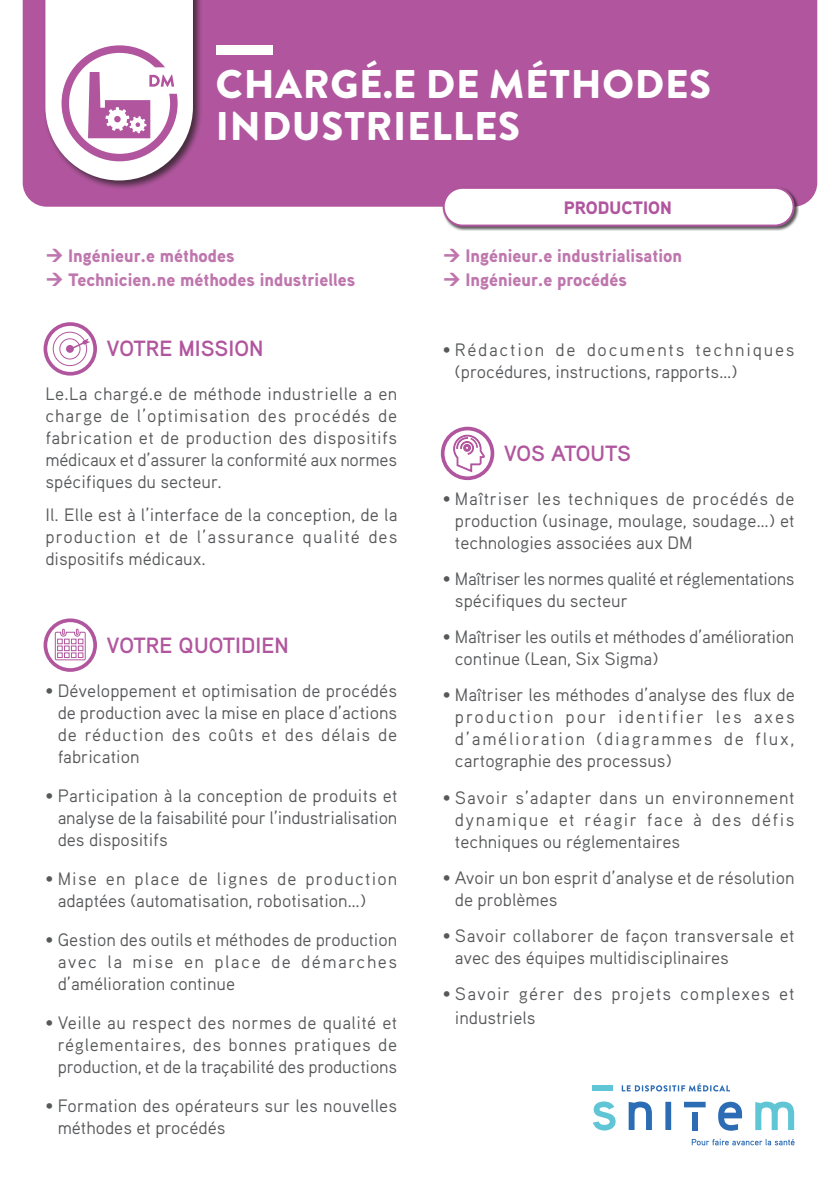
<style>
.page{position:relative;width:840px;height:1191px;background:#fff}
.page>*{position:absolute;margin:0;border:0;box-sizing:border-box;transform-origin:0 0}
.TITRE{font:900 40px/42px "Brandon Grotesque";letter-spacing:.02em;color:#fff}
.Intertitre{font:700 22px "Aaux Pro";color:#b1569e}
.Intertitre-2{font:700 22px "Aaux Pro";letter-spacing:-.02em;color:#b1569e}
.Texte_courant{font:18px/22px "Aaux Pro";color:#57585a;text-align:justify}
.Texte_courant-2{font:900 18px "Aaux Pro";color:#be76ad}
.Texte_courant-3{font:18px/22px "Aaux Pro";letter-spacing:-.02em;color:#57585a}
.Texte_courant-4{font:18px/24px "Aaux Pro";letter-spacing:.06em;color:#57585a}
.Texte_courant-5{font:900 18px "Aaux Pro";color:#b1569e}
</style>
<div class="page">
<div style="left:23px;top:0;width:793px;height:207px;background:#b1569e"></div>
<div style="left:43px;top:0;width:160px;height:190px;background:#231f20;opacity:.75"></div>
<div style="left:592px;top:1085px;width:20px;height:5px;background:#60c6d5"></div>
<svg style="left:628px;top:1101px;width:113px;height:29px"></svg>
<svg style="left:621px;top:1083px;width:108px;height:8px"></svg>
<svg style="left:593px;top:1101px;width:22px;height:29px"></svg>
<svg style="left:755px;top:1101px;width:38px;height:29px"></svg>
<div style="left:691px;top:1112px;width:6px;height:18px;background:#2c6cb4"></div>
<svg style="left:691px;top:1138px;width:103px;height:7px"></svg>
<div style="left:442px;top:186px;width:356px;height:45px;background:#231f20;opacity:.75"></div>
<div style="left:443px;top:188px;width:350px;height:37px;background:#fff;border-radius:19px"></div>
<div style="left:442px;top:187px;width:352px;height:39px;border:2px solid #b1569e;border-radius:19px"></div>
<svg style="left:45px;top:0;width:148px;height:180px"></svg>
<div style="left:215px;top:45px;width:57px;height:10px;background:#fff"></div>
<div style="left:44px;top:322px;width:53px;height:53px;border:4px solid #b1569e;border-radius:50%"></div>
<div style="left:53px;top:332px;width:34px;height:34px;border:1px solid #b1569e;border-radius:50%"></div>
<div style="left:59px;top:338px;width:21px;height:21px;border:1px solid #b1569e;border-radius:50%"></div>
<div style="left:66px;top:345px;width:8px;height:8px;background:#b1569e;border-radius:50%"></div>
<svg style="left:71px;top:338px;width:19px;height:11px"></svg>
<div style="left:44px;top:618px;width:53px;height:54px;border:4px solid #b1569e;border-radius:50%"></div>
<svg style="left:54px;top:628px;width:32px;height:33px"></svg>
<div style="left:440px;top:427px;width:54px;height:53px;border:4px solid #b1569e;border-radius:50%"></div>
<svg style="left:452px;top:434px;width:33px;height:47px"></svg>
<p class="TITRE" style="left:216px;top:64px;width:496px">CHARGÉ.E DE MÉTHODES<br>INDUSTRIELLES</p>
<p class="Texte_courant-2" style="left:68px;top:244px;width:168px">Ingénieur.e méthodes</p>
<p class="Texte_courant-2" style="left:68px;top:268px;width:288px">Technicien.ne méthodes industrielles</p>
<p class="Intertitre" style="left:106px;top:334px;width:158px">VOTRE MISSION</p>
<p class="Texte_courant" style="left:45px;top:382px;width:353px">Le.La chargé.e de méthode industrielle a en charge de l’optimisation des procédés de fabrication et de production des dispositifs médicaux et d’assurer la conformité aux normes spécifiques du secteur.</p>
<p class="Texte_courant" style="left:45px;top:503px;width:353px">Il. Elle est à l’interface de la conception, de la production et de l’assurance qualité des dispositifs médicaux.</p>
<p class="Intertitre" style="left:106px;top:631px;width:184px">VOTRE QUOTIDIEN</p>
<p class="Texte_courant" style="left:58px;top:679px;width:341px;text-indent:-12px">• Développement et optimisation de procédés de production avec la mise en place d’actions de réduction des coûts et des délais de fabrication</p>
<p class="Texte_courant" style="left:58px;top:784px;width:341px;text-indent:-12px">• Participation à la conception de produits et analyse de la faisabilité pour l’industrialisation des dispositifs</p>
<p class="Texte_courant" style="left:58px;top:867px;width:341px;text-indent:-12px">• Mise en place de lignes de production adaptées (automatisation, robotisation…)</p>
<p class="Texte_courant" style="left:58px;top:928px;width:341px;text-indent:-12px">• Gestion des outils et méthodes de production avec la mise en place de démarches d’amélioration continue</p>
<p class="Texte_courant" style="left:58px;top:1011px;width:341px;text-indent:-12px">• Veille au respect des normes de qualité et réglementaires, des bonnes pratiques de production, et de la traçabilité des productions</p>
<p class="Texte_courant" style="left:58px;top:1094px;width:341px;text-indent:-12px">• Formation des opérateurs sur les nouvelles méthodes et procédés</p>
<p class="Texte_courant-5" style="left:563px;top:196px;width:110px">PRODUCTION</p>
<p class="Texte_courant-2" style="left:465px;top:244px;width:218px">Ingénieur.e industrialisation</p>
<p class="Texte_courant-2" style="left:465px;top:268px;width:163px">Ingénieur.e procédés</p>
<p class="Texte_courant" style="left:454px;top:338px;width:341px;text-indent:-12px">• Rédaction de documents techniques (procédures, instructions, rapports…)</p>
<p class="Intertitre-2" style="left:503px;top:439px;width:129px">VOS ATOUTS</p>
<p class="Texte_courant" style="left:454px;top:487px;width:341px;text-indent:-12px">• Maîtriser les techniques de procédés de production (usinage, moulage, soudage…) et technologies associées aux DM</p>
<p class="Texte_courant-3" style="left:454px;top:567px;width:341px;text-indent:-12px">• Maîtriser les normes qualité et réglementations spécifiques du secteur</p>
<p class="Texte_courant" style="left:454px;top:625px;width:341px;text-indent:-12px">• Maîtriser les outils et méthodes d’amélioration continue (Lean, Six Sigma)</p>
<p class="Texte_courant" style="left:454px;top:683px;width:341px;text-indent:-12px">• Maîtriser les méthodes d’analyse des flux de production pour identifier les axes d’amélioration (diagrammes de flux, cartographie des processus)</p>
<p class="Texte_courant" style="left:454px;top:786px;width:341px;text-indent:-12px">• Savoir s’adapter dans un environnement dynamique et réagir face à des défis techniques ou réglementaires</p>
<p class="Texte_courant" style="left:454px;top:866px;width:341px;text-indent:-12px">• Avoir un bon esprit d’analyse et de résolution de problèmes</p>
<p class="Texte_courant" style="left:454px;top:924px;width:341px;text-indent:-12px">• Savoir collaborer de façon transversale et avec des équipes multidisciplinaires</p>
<p class="Texte_courant-4" style="left:454px;top:981px;width:341px;text-indent:-12px">• Savoir gérer des projets complexes et industriels</p>
</div>
